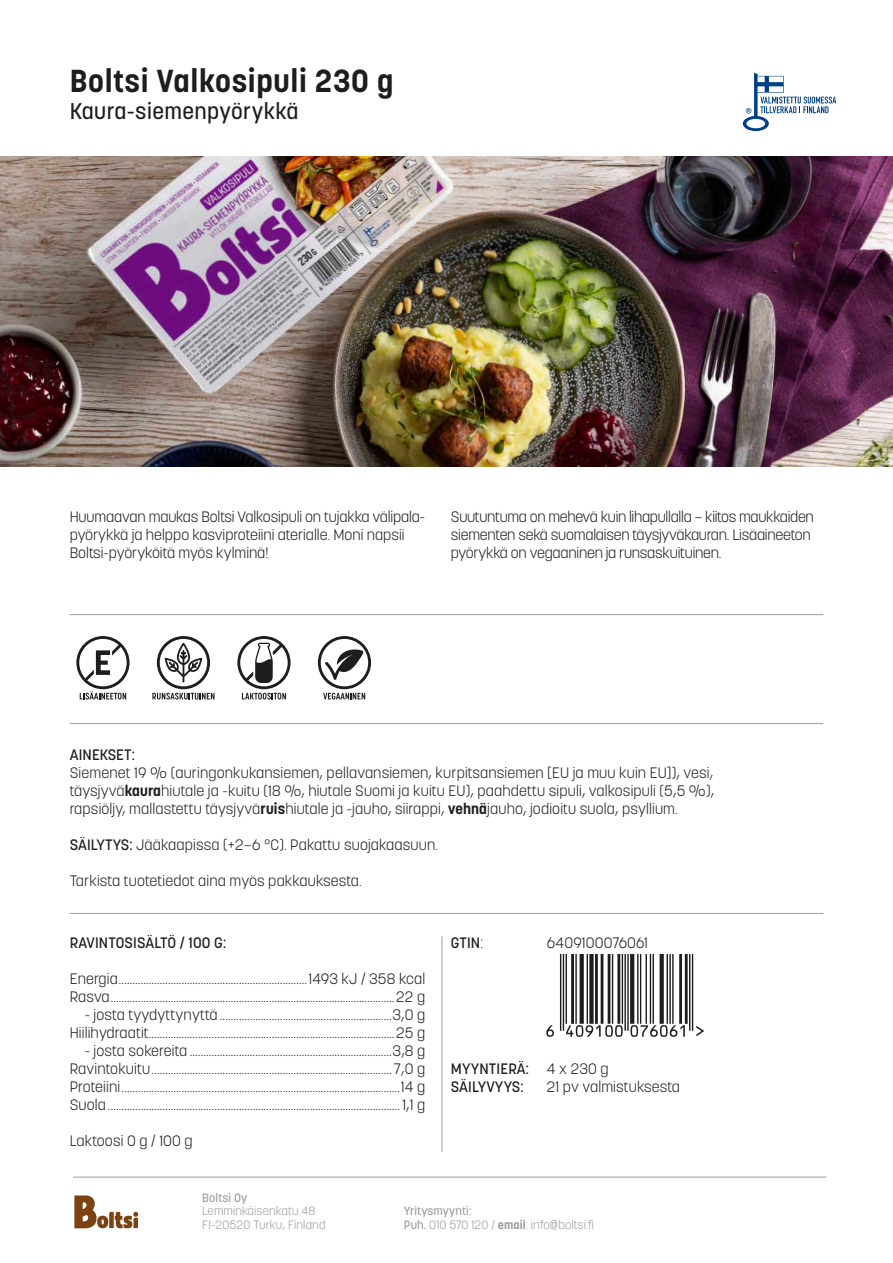
<style>
.page{position:relative;width:893px;height:1263px;background:#fff}
.page>*{position:absolute;margin:0;border:0;box-sizing:border-box;transform-origin:0 0}
.t1{font:700 31.5px "Korolev";letter-spacing:.02em;color:#1d1d1b}
.t2{font:500 22.5px "Korolev";letter-spacing:.02em;color:#1d1d1b}
.t3{font:300 15px/18px "Korolev";color:#1d1d1b}
.t4{font:500 15px/18px "Korolev";letter-spacing:.01em;color:#1d1d1b}
.t5{font:300 12px/13.5px "Korolev";letter-spacing:.01em;color:#9d9d9d}
.t6{font:500 12px "Korolev";letter-spacing:.01em;color:#9d9d9d}
.s1{font-weight:700}
.s2{font-weight:500}
.s3{font-weight:300}
</style>
<div class="page">
<hr style="left:73px;top:1177px;width:753px;height:1px;background:#9d9d9d">
<svg style="left:74px;top:1195px;width:64px;height:33px"></svg>
<img style="left:0;top:157px;width:893px;height:309px">
<svg style="left:743px;top:73px;width:93px;height:58px"></svg>
<hr style="left:70px;top:723px;width:753px;height:1px;background:#9d9d9d">
<hr style="left:70px;top:913px;width:753px;height:1px;background:#9d9d9d">
<hr style="left:442px;top:936px;width:1px;height:216px;background:#9d9d9d">
<svg style="left:546px;top:954px;width:158px;height:83px"></svg>
<hr style="left:70px;top:614px;width:753px;height:1px;background:#9d9d9d">
<svg style="left:237px;top:636px;width:54px;height:63px"></svg>
<svg style="left:76px;top:636px;width:54px;height:63px"></svg>
<svg style="left:152px;top:636px;width:62px;height:63px"></svg>
<svg style="left:318px;top:636px;width:53px;height:63px"></svg>
<h1 class="t1" style="left:70px;top:61px;width:325px">Boltsi Valkosipuli 230 g</h1>
<h2 class="t2" style="left:70px;top:97px;width:230px">Kaura-siemenpyörykkä</h2>
<p class="t3" style="left:70px;top:508px;width:357px">Huumaavan maukas Boltsi Valkosipuli on tujakka välipala&shy;pyörykkä ja helppo kasviproteiini aterialle. Moni napsii<br>Boltsi-pyöryköitä myös kylminä!</p>
<p class="t3" style="left:451px;top:508px;width:364px">Suutuntuma on mehevä kuin lihapullalla – kiitos maukkaiden siementen sekä suomalaisen täysjyväkauran. Lisäaineeton pyörykkä on vegaaninen ja runsaskuituinen.</p>
<p class="t4" style="left:70px;top:746px;width:67px">AINEKSET:</p>
<p class="t3" style="left:70px;top:764px;width:646px;text-align:justify">Siemenet 19 % (auringonkukansiemen, pellavansiemen, kurpitsansiemen [EU ja muu kuin EU]), vesi, täysjyvä<span class="s1">kaura</span>hiutale ja -kuitu (18 %, hiutale Suomi ja kuitu EU), paahdettu sipuli, valkosipuli (5,5 %), rapsiöljy, mallastettu täysjyvä<span class="s1">ruis</span>hiutale ja -jauho, siirappi, <span class="s1">vehnä</span>jauho, jodioitu suola, psyllium.</p>
<p class="t3" style="left:70px;top:836px;width:370px"><span class="s2">SÄILYTYS:</span> Jääkaapissa (+2–6 °C). Pakattu suojakaasuun.</p>
<p class="t3" style="left:70px;top:872px;width:294px">Tarkista tuotetiedot aina myös pakkauksesta.</p>
<p class="t4" style="left:70px;top:933px;width:158px">RAVINTOSISÄLTÖ / 100 G:</p>
<p class="t3" style="left:70px;top:969px;width:357px">Energia.....................................................................1493 kJ / 358 kcal<br>Rasva........................................................................................................22 g</p>
<p class="t3" style="left:70px;top:1005px;width:357px;text-align:right">- josta tyydyttynyttä ...............................................................3,0 g<br>Hiilihydraatit..........................................................................................25 g</p>
<p class="t3" style="left:70px;top:1041px;width:357px;text-align:justify;text-indent:15px">- josta sokereita ..........................................................................3,8 g Ravintokuitu........................................................................................7,0 g Proteiini......................................................................................................14 g Suola........................................................................................................... 1,1 g</p>
<p class="t3" style="left:70px;top:1131px;width:125px">Laktoosi 0 g / 100 g</p>
<p class="t4" style="left:451px;top:933px;width:34px">GTIN<span class="s3">:</span></p>
<p class="t3" style="left:547px;top:933px;width:102px">6409100076061</p>
<p class="t4" style="left:451px;top:1059px;width:159px">MYYNTIERÄ: <span class="s3">4 x 230 g<br></span>SÄILYVYYS:</p>
<p class="t3" style="left:547px;top:1077px;width:135px">21 pv valmistuksesta</p>
<p class="t6" style="left:202px;top:1190px;width:46px">Boltsi Oy</p>
<p class="t5" style="left:202px;top:1204px;width:125px">Lemminkäisenkatu 48<br>FI-20520 Turku, Finland</p>
<p class="t5" style="left:404px;top:1204px;width:192px"><span class="s2">Yritysmyynti:<br>Puh.</span> 010 570 120 / <span class="s1">email</span>: info@boltsi.fi</p>
</div>
